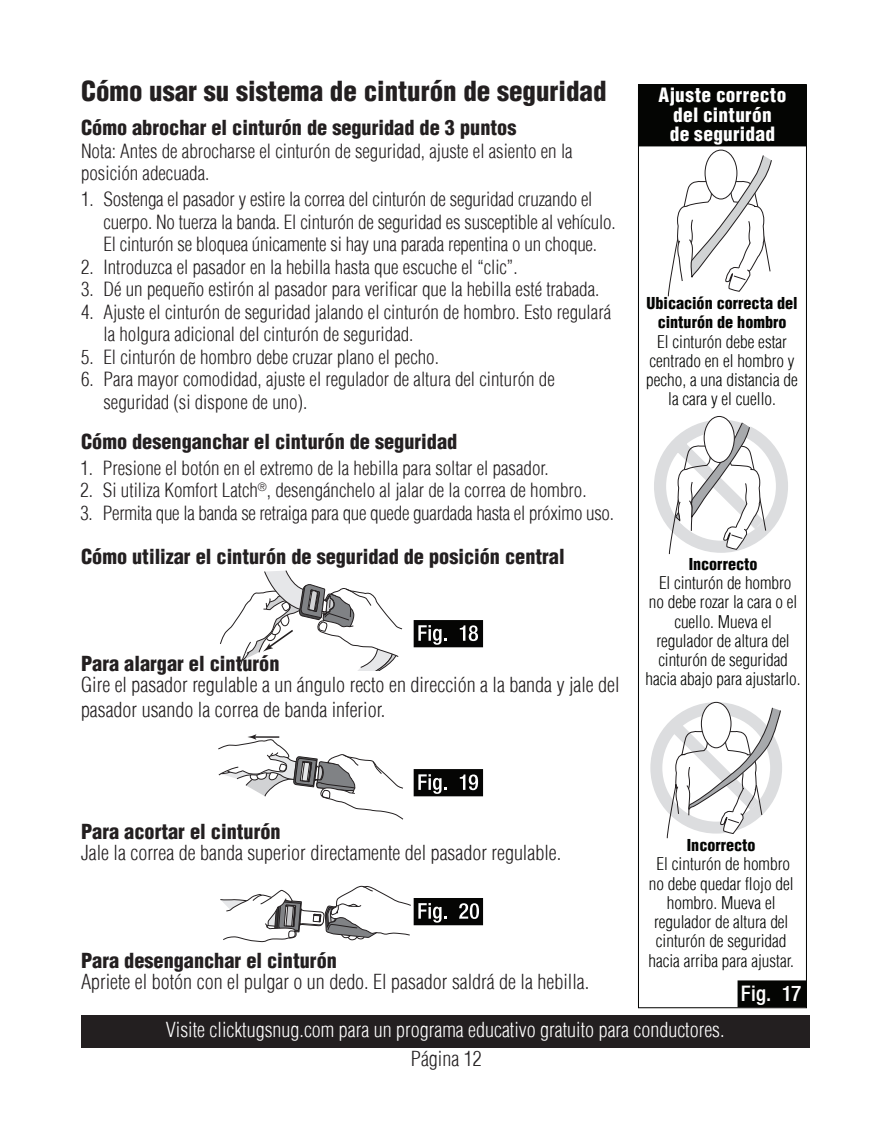
<style>
.page{position:relative;width:891px;height:1134px;background:#fff}
.page>*{position:absolute;margin:0;border:0;box-sizing:border-box;transform-origin:0 0}
.t1{font:900 condensed 27px "Helvetica LT";color:#231f20}
.t2{font:500 condensed 21.38px "Helvetica Neue";color:#fff}
.t3{font:300 condensed 20.25px/24.8px "Helvetica LT";color:#231f20}
.t4{font:900 condensed 20.25px "Helvetica LT";color:#231f20}
.t5{font:300 condensed 20.25px "Helvetica LT";color:#fff}
.t6{font:900 condensed 19.35px/19.3px "Helvetica LT";letter-spacing:.015em;color:#fff;text-align:center}
.t7{font:300 condensed 19.12px/22.5px "Helvetica LT";color:#231f20}
.t8{font:300 condensed 17.1px/19.3px "Helvetica LT";color:#040503;text-align:center}
.t9{font:900 condensed 15.97px/19.3px "Helvetica LT";color:#040503;text-align:center}
</style>
<div class="page">
<div style="left:638px;top:85px;width:168px;height:61px;background:#040503"></div>
<div style="left:638px;top:84px;width:169px;height:62px;border:1px solid #040503"></div>
<div style="left:705px;top:150px;width:32px;height:49px;border:1px solid #211d1e;border-radius:50%"></div>
<svg style="left:668px;top:155px;width:104px;height:142px"></svg>
<svg style="left:654px;top:416px;width:134px;height:139px"></svg>
<svg style="left:650px;top:702px;width:132px;height:137px"></svg>
<div style="left:701px;top:702px;width:30px;height:46px;background:#fff;border-radius:50%"></div>
<div style="left:701px;top:702px;width:30px;height:46px;border:1px solid #211d1e;border-radius:50%"></div>
<div style="left:638px;top:100px;width:169px;height:908px;border:1px solid #040503"></div>
<div style="left:740px;top:983px;width:64px;height:22px;background:#040503"></div>
<div style="left:738px;top:980px;width:68px;height:27px;border:4px solid #040503"></div>
<div style="left:416px;top:622px;width:65px;height:23px;background:#050504"></div>
<div style="left:414px;top:620px;width:69px;height:27px;border:4px solid #050504"></div>
<svg style="left:418px;top:625px;width:28px;height:20px"></svg>
<svg style="left:460px;top:625px;width:18px;height:16px"></svg>
<div style="left:416px;top:771px;width:65px;height:23px;background:#050504"></div>
<div style="left:414px;top:769px;width:69px;height:27px;border:4px solid #050504"></div>
<svg style="left:418px;top:774px;width:28px;height:20px"></svg>
<svg style="left:460px;top:775px;width:18px;height:15px"></svg>
<div style="left:416px;top:900px;width:65px;height:23px;background:#050504"></div>
<div style="left:414px;top:898px;width:69px;height:27px;border:4px solid #050504"></div>
<svg style="left:418px;top:903px;width:28px;height:20px"></svg>
<svg style="left:459px;top:903px;width:20px;height:16px"></svg>
<svg style="left:220px;top:570px;width:182px;height:101px"></svg>
<svg style="left:218px;top:734px;width:185px;height:86px"></svg>
<svg style="left:220px;top:885px;width:191px;height:57px"></svg>
<div style="left:81px;top:1015px;width:729px;height:33px;background:#231f20"></div>
<h1 class="t1" style="left:81px;top:74px;width:527px">Cómo usar su sistema de cinturón de seguridad</h1>
<p class="t4" style="left:81px;top:115px;width:437px">Cómo abrochar el cinturón de seguridad de 3 puntos</p>
<p class="t7" style="left:81px;top:139px;width:493px">Nota: Antes de abrocharse el cinturón de seguridad, ajuste el asiento en la posición adecuada.</p>
<p class="t7" style="left:103px;top:188px;width:514px;text-indent:-22px">1. Sostenga el pasador y estire la correa del cinturón de seguridad cruzando el cuerpo. No tuerza la banda. El cinturón de seguridad es susceptible al vehículo.<br>El cinturón se bloquea únicamente si hay una parada repentina o un choque.</p>
<p class="t7" style="left:81px;top:255px;width:438px">2. Introduzca el pasador en la hebilla hasta que escuche el “clic”.</p>
<p class="t7" style="left:81px;top:278px;width:520px">3. Dé un pequeño estirón al pasador para verificar que la hebilla esté trabada.</p>
<p class="t7" style="left:103px;top:300px;width:509px;text-indent:-22px">4. Ajuste el cinturón de seguridad jalando el cinturón de hombro. Esto regulará la holgura adicional del cinturón de seguridad.</p>
<p class="t7" style="left:81px;top:345px;width:360px">5. El cinturón de hombro debe cruzar plano el pecho.</p>
<p class="t7" style="left:103px;top:368px;width:453px;text-indent:-22px">6. Para mayor comodidad, ajuste el regulador de altura del cinturón de seguridad (si dispone de uno).</p>
<p class="t4" style="left:81px;top:428px;width:378px">Cómo desenganchar el cinturón de seguridad</p>
<p class="t7" style="left:80px;top:457px;width:470px">1. Presione el botón en el extremo de la hebilla para soltar el pasador.</p>
<p class="t7" style="left:80px;top:479px;width:508px">2. Si utiliza Komfort Latch<sup>®</sup>, desengánchelo al jalar de la correa de hombro.</p>
<p class="t7" style="left:80px;top:502px;width:535px">3. Permita que la banda se retraiga para que quede guardada hasta el próximo uso.</p>
<p class="t4" style="left:81px;top:544px;width:485px">Cómo utilizar el cinturón de seguridad de posición central</p>
<p class="t4" style="left:81px;top:651px;width:200px">Para alargar el cinturón</p>
<p class="t3" style="left:81px;top:672px;width:540px">Gire el pasador regulable a un ángulo recto en dirección a la banda y jale del pasador usando la correa de banda inferior.</p>
<p class="t6" style="left:659px;top:86px;width:129px">Ajuste correcto del cinturón<br>de seguridad</p>
<p class="t9" style="left:647px;top:293px;width:153px">Ubicación correcta del cinturón de hombro</p>
<p class="t8" style="left:646px;top:332px;width:153px">El cinturón debe estar centrado en el hombro y pecho, a una distancia de la cara y el cuello.</p>
<p class="t9" style="left:689px;top:554px;width:70px">Incorrecto</p>
<p class="t8" style="left:646px;top:573px;width:157px">El cinturón de hombro<br>no debe rozar la cara o el cuello. Mueva el regulador de altura del cinturón de seguridad hacia abajo para ajustarlo.</p>
<p class="t4" style="left:81px;top:819px;width:201px">Para acortar el cinturón</p>
<p class="t9" style="left:687px;top:836px;width:70px">Incorrecto</p>
<p class="t8" style="left:648px;top:854px;width:147px">El cinturón de hombro no debe quedar flojo del hombro. Mueva el regulador de altura del cinturón de seguridad hacia arriba para ajustar.</p>
<p class="t3" style="left:81px;top:840px;width:482px">Jale la correa de banda superior directamente del pasador regulable.</p>
<p class="t4" style="left:81px;top:948px;width:257px">Para desenganchar el cinturón</p>
<p class="t3" style="left:81px;top:969px;width:510px">Apriete el botón con el pulgar o un dedo. El pasador saldrá de la hebilla.</p>
<p class="t5" style="left:166px;top:1018px;width:560px">Visite clicktugsnug.com para un programa educativo gratuito para conductores.</p>
<p class="t2" style="left:741px;top:981px;width:62px">Fig. 17</p>
<p class="t3" style="left:411px;top:1047px;width:72px">Página 12</p>
</div>
